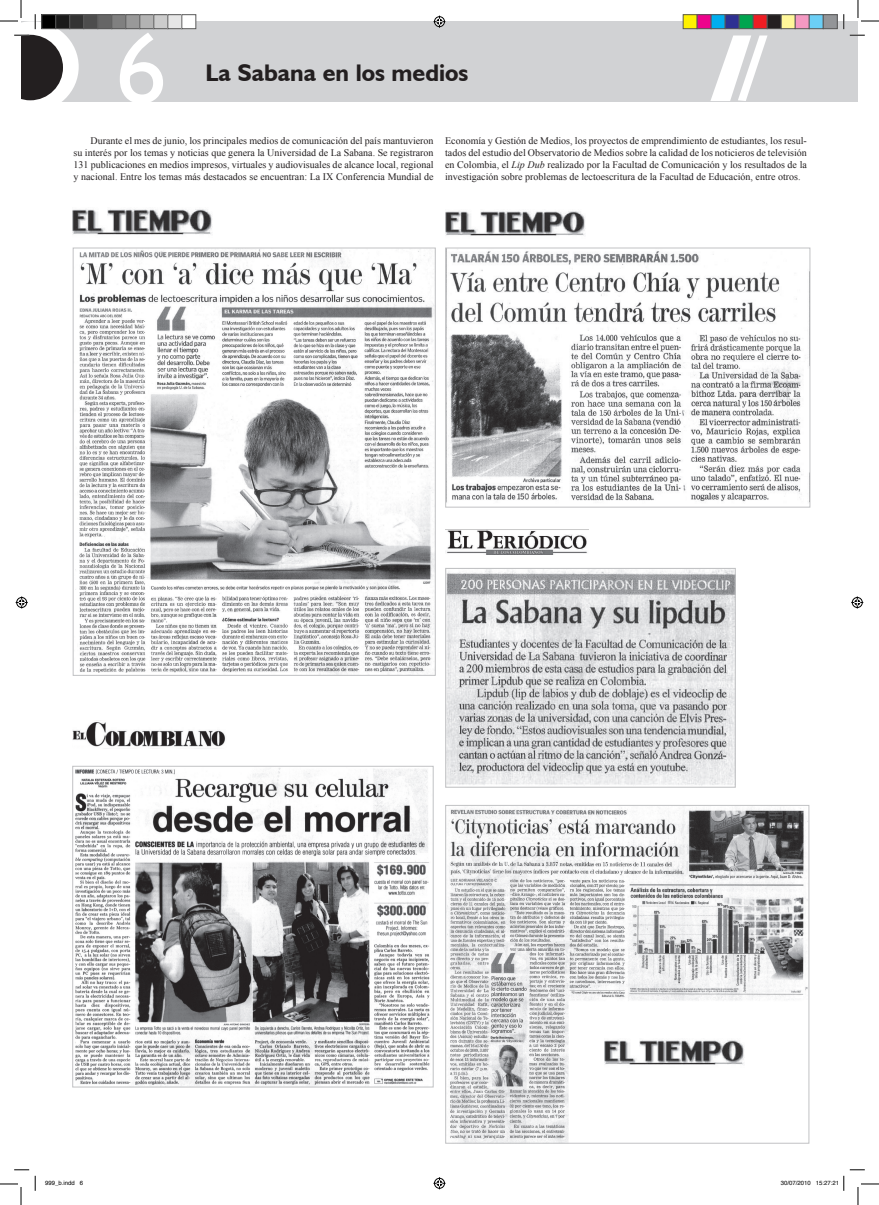
<style>
.page{position:relative;width:879px;height:1205px;background:#fff}
.page>*{position:absolute;margin:0;border:0;box-sizing:border-box;transform-origin:0 0}
.t1{font:100.9px "Humanist 521 BT";color:#fff}
.t2{font:700 24px "Humanist 521 BT";color:#231f20}
.t3{font:10px/12px "Times New Roman";color:#231f20;text-align:justify}
.t4{font:6px "Helvetica";color:#000}
.s1{font-style:italic}
</style>
<div class="page">
<img style="left:75px;top:768px;width:355px;height:317px">
<div style="left:72px;top:765px;width:361px;height:322px;border:1px solid #c1c2c4"></div>
<img style="left:447px;top:807px;width:360px;height:334px">
<div style="left:445px;top:804px;width:364px;height:339px;border:1px solid #c1c2c4"></div>
<img style="left:75px;top:249px;width:358px;height:424px">
<div style="left:73px;top:247px;width:362px;height:428px;border:1px solid #c1c2c4"></div>
<img style="left:447px;top:251px;width:356px;height:251px">
<div style="left:445px;top:247px;width:365px;height:260px;border:1px solid #c1c2c4"></div>
<img style="left:604px;top:1038px;width:144px;height:29px">
<img style="left:72px;top:209px;width:140px;height:26px">
<img style="left:445px;top:211px;width:140px;height:25px">
<img style="left:72px;top:720px;width:154px;height:29px">
<img style="left:447px;top:570px;width:286px;height:215px">
<div style="left:445px;top:568px;width:290px;height:219px;border:1px solid #c1c2c4"></div>
<img style="left:445px;top:529px;width:143px;height:26px">
<div style="left:837px;top:21px;width:20px;height:81px;background:#d1d2d4"></div>
<div style="left:22px;top:21px;width:821px;height:80px;background:#d1d2d4"></div>
<svg style="left:710px;top:35px;width:57px;height:66px"></svg>
<svg style="left:849px;top:35px;width:15px;height:1px"></svg>
<svg style="left:14px;top:1169px;width:15px;height:1px"></svg>
<svg style="left:35px;top:1175px;width:1px;height:15px"></svg>
<svg style="left:843px;top:14px;width:1px;height:15px"></svg>
<svg style="left:0;top:0;width:79px;height:102px"></svg>
<svg style="left:0;top:1183px;width:22px;height:21px"></svg>
<svg style="left:857px;top:0;width:21px;height:22px"></svg>
<svg style="left:433px;top:16px;width:12px;height:12px"></svg>
<svg style="left:433px;top:1177px;width:12px;height:12px"></svg>
<svg style="left:16px;top:596px;width:12px;height:12px"></svg>
<svg style="left:851px;top:596px;width:12px;height:12px"></svg>
<div style="left:42px;top:15px;width:14px;height:14px;background:#000"></div>
<div style="left:41px;top:14px;width:15px;height:15px;border:1px solid #595959"></div>
<div style="left:56px;top:15px;width:14px;height:14px;background:#1a1a1a"></div>
<div style="left:55px;top:14px;width:15px;height:15px;border:1px solid #595959"></div>
<div style="left:70px;top:15px;width:14px;height:14px;background:#333"></div>
<div style="left:69px;top:14px;width:15px;height:15px;border:1px solid #595959"></div>
<div style="left:84px;top:15px;width:14px;height:14px;background:#4d4d4d"></div>
<div style="left:83px;top:14px;width:15px;height:15px;border:1px solid #595959"></div>
<div style="left:98px;top:15px;width:14px;height:14px;background:#666"></div>
<div style="left:97px;top:14px;width:15px;height:15px;border:1px solid #595959"></div>
<div style="left:112px;top:15px;width:14px;height:14px;background:#808080"></div>
<div style="left:111px;top:14px;width:15px;height:15px;border:1px solid #595959"></div>
<div style="left:126px;top:15px;width:14px;height:14px;background:#999"></div>
<div style="left:125px;top:14px;width:15px;height:15px;border:1px solid #595959"></div>
<div style="left:140px;top:15px;width:14px;height:14px;background:#b3b3b3"></div>
<div style="left:139px;top:14px;width:15px;height:15px;border:1px solid #595959"></div>
<div style="left:154px;top:15px;width:14px;height:14px;background:#ccc"></div>
<div style="left:153px;top:14px;width:15px;height:15px;border:1px solid #595959"></div>
<div style="left:168px;top:15px;width:14px;height:14px;background:#e6e6e6"></div>
<div style="left:167px;top:14px;width:15px;height:15px;border:1px solid #595959"></div>
<div style="left:182px;top:15px;width:14px;height:14px;background:#fff"></div>
<div style="left:181px;top:14px;width:15px;height:15px;border:1px solid #595959"></div>
<div style="left:683px;top:15px;width:14px;height:14px;background:#fff101"></div>
<div style="left:682px;top:14px;width:15px;height:15px;border:1px solid #595959"></div>
<div style="left:697px;top:15px;width:14px;height:14px;background:#ed028c"></div>
<div style="left:696px;top:14px;width:15px;height:15px;border:1px solid #595959"></div>
<div style="left:711px;top:15px;width:14px;height:14px;background:#00aeef"></div>
<div style="left:710px;top:14px;width:15px;height:15px;border:1px solid #595959"></div>
<div style="left:725px;top:15px;width:14px;height:14px;background:#2e3092"></div>
<div style="left:724px;top:14px;width:15px;height:15px;border:1px solid #595959"></div>
<div style="left:739px;top:15px;width:14px;height:14px;background:#00a54f"></div>
<div style="left:738px;top:14px;width:15px;height:15px;border:1px solid #595959"></div>
<div style="left:753px;top:15px;width:14px;height:14px;background:#ee1d23"></div>
<div style="left:752px;top:14px;width:15px;height:15px;border:1px solid #595959"></div>
<div style="left:767px;top:15px;width:14px;height:14px;background:#231f20"></div>
<div style="left:766px;top:14px;width:15px;height:15px;border:1px solid #595959"></div>
<div style="left:781px;top:15px;width:14px;height:14px;background:#fff79a"></div>
<div style="left:780px;top:14px;width:15px;height:15px;border:1px solid #595959"></div>
<div style="left:795px;top:15px;width:14px;height:14px;background:#f499c2"></div>
<div style="left:794px;top:14px;width:15px;height:15px;border:1px solid #595959"></div>
<div style="left:809px;top:15px;width:14px;height:14px;background:#6bcff6"></div>
<div style="left:808px;top:14px;width:15px;height:15px;border:1px solid #595959"></div>
<div style="left:823px;top:15px;width:14px;height:14px;background:#939598"></div>
<div style="left:822px;top:14px;width:15px;height:15px;border:1px solid #595959"></div>
<svg style="left:843px;top:1169px;width:35px;height:35px"></svg>
<h1 class="t1" style="left:116px;top:6px;width:52px">6</h1>
<h2 class="t2" style="left:205px;top:58px;width:264px">La Sabana en los medios</h2>
<p class="t3" style="left:73px;top:135px;width:361px;text-indent:17px">Durante el mes de junio, los principales medios de comunicación del país mantuvieron su interés por los temas y noticias que genera la Universidad de La Sabana. Se registraron 131 publicaciones en medios impresos, virtuales y audiovisuales de alcance local, regional y nacional. Entre los temas más destacados se encuentran: La IX Conferencia Mundial de</p>
<p class="t3" style="left:445px;top:135px;width:363px">Economía y Gestión de Medios, los proyectos de emprendimiento de estudiantes, los resul&shy;tados del estudio del Observatorio de Medios sobre la calidad de los noticieros de televisión en Colombia, el <span class="s1">Lip Dub</span> realizado por la Facultad de Comunicación y los resultados de la investigación sobre problemas de lectoescritura de la Facultad de Educación, entre otros.</p>
<p class="t4" style="left:45px;top:1178px;width:40px">999_b.indd 6</p>
<p class="t4" style="left:780px;top:1178px;width:60px">30/07/2010 15:27:21</p>
</div>
